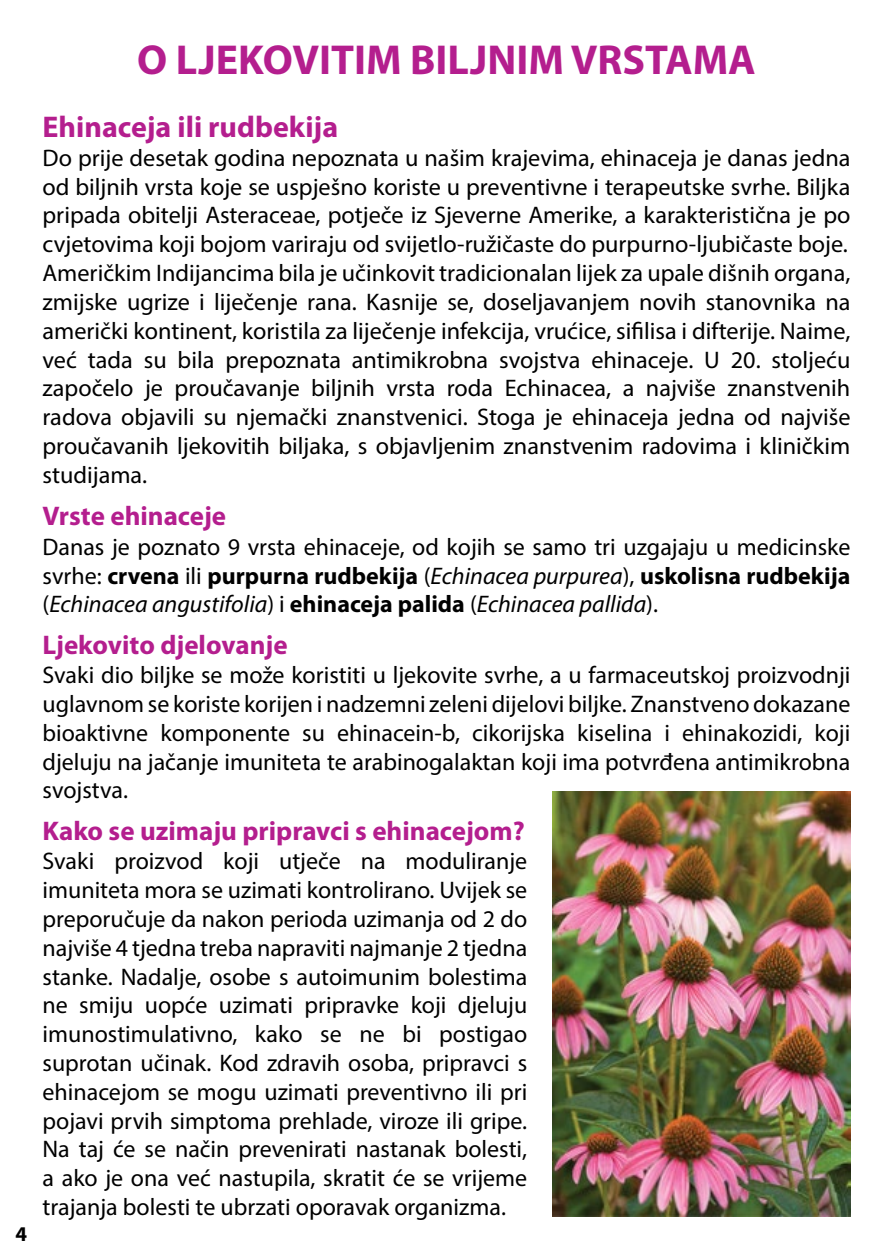
<style>
.page{position:relative;width:893px;height:1259px;background:#fff}
.page>*{position:absolute;margin:0;border:0;box-sizing:border-box;transform-origin:0 0}
.t1{font:700 42px "Myriad Pro";color:#b41e8e}
.t2{font:700 30px "Myriad Pro";color:#b41e8e}
.t3{font:700 27px "Myriad Pro";color:#b41e8e}
.t4{font:24px/28.8px "Myriad Pro";color:#000;text-align:justify}
.t5{font:700 21px "Myriad Pro";color:#000}
.s1{font-weight:700}
.s2{font-style:italic}
</style>
<div class="page">
<img style="left:553px;top:791px;width:297px;height:425px">
<h1 class="t1" style="left:137px;top:32px;width:620px">O LJEKOVITIM BILJNIM VRSTAMA</h1>
<p class="t5" style="left:15px;top:1220px;width:13px">4</p>
<p class="t2" style="left:43px;top:107px;width:297px">Ehinaceja ili rudbekija</p>
<p class="t4" style="left:43px;top:143px;width:809px">Do prije desetak godina nepoznata u našim krajevima, ehinaceja je danas jedna od biljnih vrsta koje se uspješno koriste u preventivne i terapeutske svrhe. Biljka pripada obitelji Asteraceae, potječe iz Sjeverne Amerike, a karakteristična je po cvjetovima koji bojom variraju od svijetlo-ružičaste do purpurno-ljubičaste boje.<br>Američkim Indijancima bila je učinkovit tradicionalan lijek za upale dišnih organa, zmijske ugrize i liječenje rana. Kasnije se, doseljavanjem novih stanovnika na američki kontinent, koristila za liječenje infekcija, vrućice, sifilisa i difterije. Naime, već tada su bila prepoznata antimikrobna svojstva ehinaceje. U 20. stoljeću započelo je proučavanje biljnih vrsta roda Echinacea, a najviše znanstvenih radova objavili su njemački znanstvenici. Stoga je ehinaceja jedna od najviše proučavanih ljekovitih biljaka, s objavljenim znanstvenim radovima i kliničkim studijama.</p>
<p class="t3" style="left:43px;top:498px;width:185px">Vrste ehinaceje</p>
<p class="t4" style="left:43px;top:532px;width:809px">Danas je poznato 9 vrsta ehinaceje, od kojih se samo tri uzgajaju u medicinske svrhe: <span class="s1">crvena</span> ili <span class="s1">purpurna rudbekija</span> (<span class="s2">Echinacea purpurea</span>), <span class="s1">uskolisna rudbekija </span>(<span class="s2">Echinacea angustifolia</span>) i <span class="s1">ehinaceja palida</span> (<span class="s2">Echinacea pallida</span>).</p>
<p class="t3" style="left:43px;top:628px;width:247px">Ljekovito djelovanje</p>
<p class="t4" style="left:43px;top:660px;width:809px">Svaki dio biljke se može koristiti u ljekovite svrhe, a u farmaceutskoj proizvodnji uglavnom se koriste korijen i nadzemni zeleni dijelovi biljke. Znanstveno dokazane bioaktivne komponente su ehinacein-b, cikorijska kiselina i ehinakozidi, koji djeluju na jačanje imuniteta te arabinogalaktan koji ima potvrđena antimikrobna svojstva.</p>
<p class="t3" style="left:43px;top:814px;width:484px">Kako se uzimaju pripravci s ehinacejom?</p>
<p class="t4" style="left:43px;top:846px;width:486px">Svaki proizvod koji utječe na moduliranje imuniteta mora se uzimati kontrolirano. Uvijek se preporučuje da nakon perioda uzimanja od 2 do najviše 4 tjedna treba napraviti najmanje 2 tjedna stanke. Nadalje, osobe s autoimunim bolestima ne smiju uopće uzimati pripravke koji djeluju imunostimulativno, kako se ne bi postigao suprotan učinak. Kod zdravih osoba, pripravci s ehinacejom se mogu uzimati preventivno ili pri pojavi prvih simptoma prehlade, viroze ili gripe.<br>Na taj će se način prevenirati nastanak bolesti, a ako je ona već nastupila, skratit će se vrijeme trajanja bolesti te ubrzati oporavak organizma.</p>
</div>
